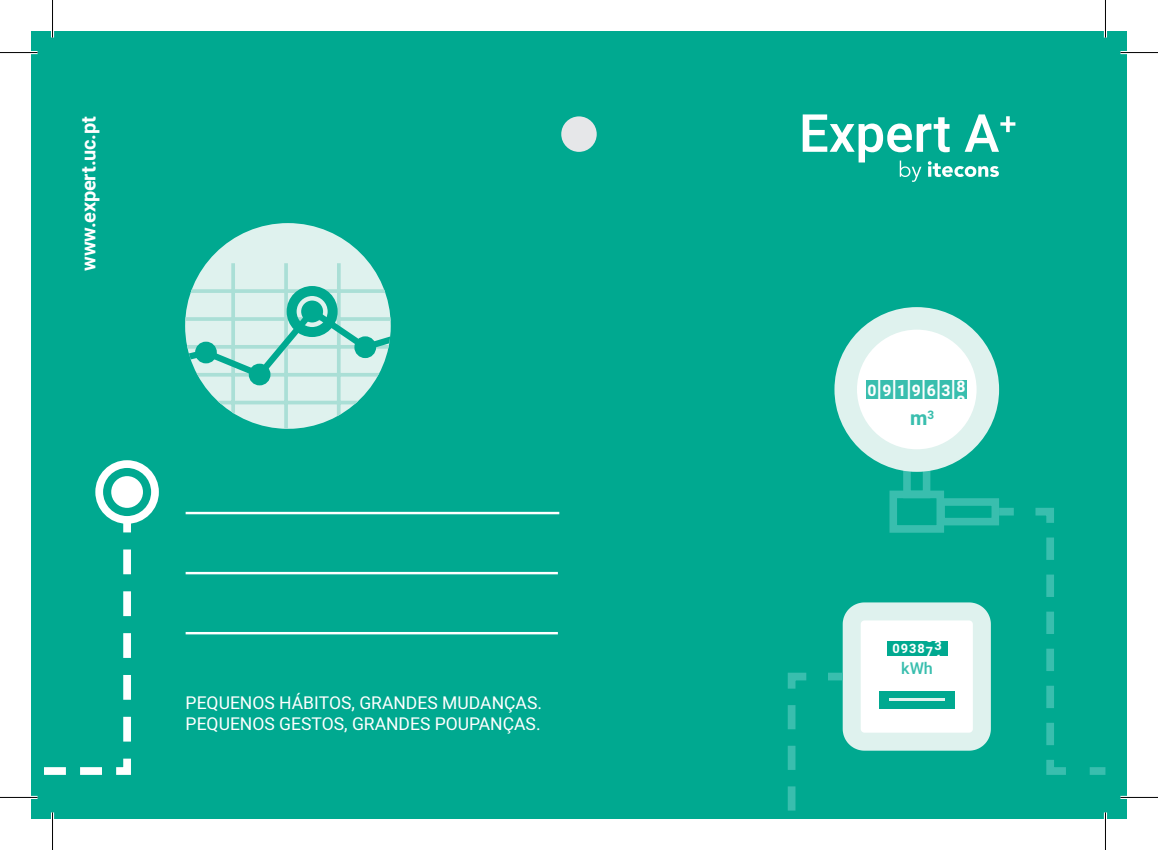
<style>
.page{position:relative;width:1158px;height:850px;background:#fff}
.page>*{position:absolute;margin:0;border:0;box-sizing:border-box;transform-origin:0 0}
.t1{font:700 20px "Roboto";letter-spacing:-.01em;color:#fff}
.t2{font:700 20px "Heebo";color:#39beae}
.t3{font:17.5px "Heebo";color:#fff}
.t4{font:500 16.25px "Heebo";color:#39beae}
.t5{font:700 15.75px "Heebo";color:#fff}
.t6{font:700 12.75px "Heebo";color:#fff}
.s1{font-size:22.5px}
</style>
<div class="page">
<div style="left:31px;top:31px;width:1095px;height:787px;background:#00a990"></div>
<div style="left:561px;top:116px;width:35px;height:36px;background:#e6e7e9;border-radius:50%"></div>
<div style="left:903px;top:458px;width:27px;height:40px;border:8px solid #39beae"></div>
<svg style="left:802px;top:114px;width:213px;height:68px"></svg>
<div style="left:95px;top:460px;width:64px;height:63px;border:8px solid #fff;border-radius:50%"></div>
<div style="left:111px;top:476px;width:32px;height:31px;background:#fff;border-radius:50%"></div>
<div style="left:185px;top:223px;width:206px;height:205px;background:#dff2ee;border-radius:50%"></div>
<svg style="left:185px;top:259px;width:206px;height:169px"></svg>
<div style="left:286px;top:286px;width:51px;height:51px;border:10px solid #00a990;border-radius:50%"></div>
<div style="left:301px;top:300px;width:22px;height:22px;background:#00a990;border-radius:50%"></div>
<svg style="left:845px;top:318px;width:142px;height:142px;background:#f6fbfa"></svg>
<div style="left:834px;top:307px;width:165px;height:164px;border:22px solid #dff2ee;border-radius:50%"></div>
<div style="left:866px;top:380px;width:100px;height:18px;background:#39beae"></div>
<div style="left:851px;top:611px;width:130px;height:130px;background:#fff;border-radius:13px"></div>
<div style="left:842px;top:602px;width:148px;height:148px;border:18px solid #dff2ee;border-radius:13px"></div>
<div style="left:886px;top:640px;width:61px;height:15px;background:#00a990"></div>
<div style="left:879px;top:690px;width:75px;height:17px;background:#00a990"></div>
<hr style="left:889px;top:697px;width:55px;height:3px;background:#dff2ee">
<div style="left:889px;top:490px;width:55px;height:42px;border:8px solid #39beae"></div>
<div style="left:937px;top:498px;width:62px;height:27px;border:8px solid #39beae"></div>
<svg style="left:44px;top:512px;width:91px;height:263px"></svg>
<svg style="left:991px;top:503px;width:115px;height:272px"></svg>
<svg style="left:787px;top:668px;width:63px;height:143px"></svg>
<hr style="left:186px;top:511px;width:373px;height:3px;background:#fff">
<hr style="left:186px;top:571px;width:372px;height:3px;background:#fff">
<hr style="left:186px;top:631px;width:372px;height:3px;background:#fff">
<hr style="left:0;top:51px;width:38px;height:3px;background:#fff">
<hr style="left:1120px;top:51px;width:37px;height:3px;background:#fff">
<hr style="left:0;top:795px;width:38px;height:3px;background:#fff">
<hr style="left:1120px;top:795px;width:37px;height:3px;background:#fff">
<hr style="left:51px;top:0;width:3px;height:38px;background:#fff">
<hr style="left:51px;top:812px;width:3px;height:37px;background:#fff">
<hr style="left:1103px;top:0;width:3px;height:38px;background:#fff">
<hr style="left:1103px;top:812px;width:3px;height:37px;background:#fff">
<hr style="left:0;top:52px;width:38px;height:1px;background:#000">
<hr style="left:1120px;top:52px;width:37px;height:1px;background:#000">
<hr style="left:0;top:796px;width:38px;height:1px;background:#000">
<hr style="left:1120px;top:796px;width:37px;height:1px;background:#000">
<hr style="left:52px;top:0;width:1px;height:38px;background:#000">
<hr style="left:52px;top:812px;width:1px;height:37px;background:#000">
<hr style="left:1104px;top:0;width:1px;height:38px;background:#000">
<hr style="left:1104px;top:812px;width:1px;height:37px;background:#000">
<p class="t1" style="left:74px;top:270px;width:155px;rotate:-90deg">www.expert.uc.pt</p>
<p class="t3" style="left:186px;top:690px;width:358px">PEQUENOS HÁBITOS, GRANDES MUDANÇAS.</p>
<p class="t3" style="left:186px;top:711px;width:356px">PEQUENOS GESTOS, GRANDES POUPANÇAS.</p>
<p class="t5" style="left:867px;top:379px;width:90px">0<span class="s1">|</span>9<span class="s1">|</span>1<span class="s1">|</span>9<span class="s1">|</span>6<span class="s1">|</span>3<span class="s1">|</span></p>
<p class="t2" style="left:910px;top:404px;width:25px">m<sup>3</sup></p>
<p class="t5" style="left:956px;top:375px;width:11px">8</p>
<p class="t5" style="left:956px;top:390px;width:11px">8</p>
<p class="t6" style="left:925px;top:628px;width:9px">6</p>
<p class="t6" style="left:925px;top:642px;width:9px">7</p>
<p class="t6" style="left:934px;top:636px;width:9px">3</p>
<p class="t6" style="left:892px;top:639px;width:34px">0938</p>
<p class="t4" style="left:901px;top:656px;width:33px">kWh</p>
<p class="t6" style="left:933px;top:650px;width:9px">4</p>
</div>
